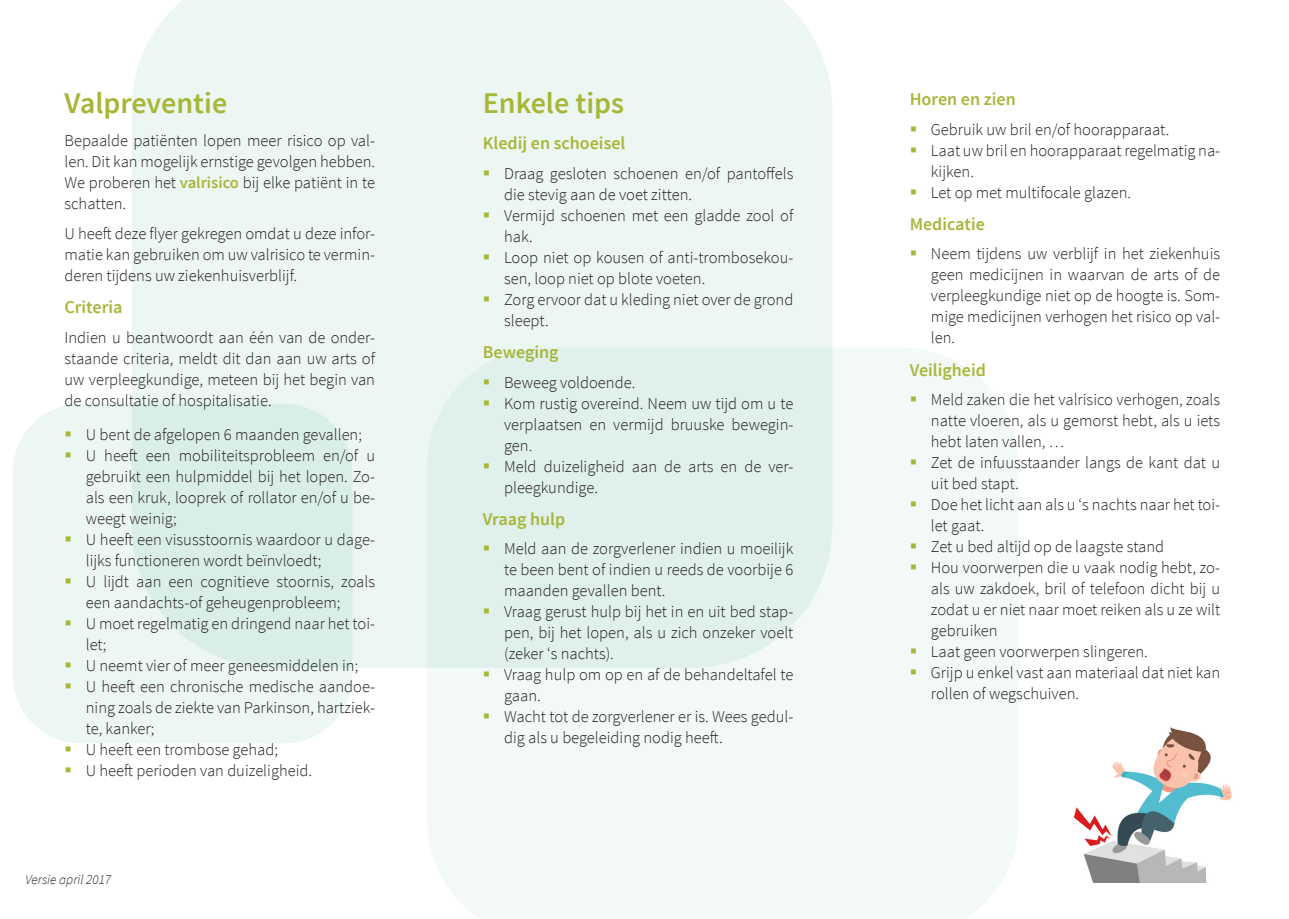
<style>
.page{position:relative;width:1289px;height:919px;background:#fff}
.page>*{position:absolute;margin:0;border:0;box-sizing:border-box;transform-origin:0 0}
.titel{font:600 30px "Source Sans Pro";color:#a8b637}
.ondertitel{font:600 18px "Source Sans Pro";color:#a8b637}
.body{font:300 16.5px/21px "Source Sans Pro";color:#231f20}
.t1{font:italic 300 13.5px "Source Sans Pro";color:#231f20}
.s1{font-weight:600;color:#a8b637}
</style>
<div class="page">
<div style="left:132px;top:0;width:700px;height:667px;background:#ecf6f3"></div>
<svg style="left:13px;top:404px;width:339px;height:339px;background:#e4f2ee"></svg>
<svg style="left:427px;top:347px;width:591px;height:571px;fill:#f2f9f7"></svg>
<img style="left:1074px;top:727px;width:158px;height:154px">
<svg style="left:66px;top:431px;width:5px;height:5px"></svg>
<svg style="left:66px;top:452px;width:5px;height:5px"></svg>
<svg style="left:66px;top:536px;width:5px;height:5px"></svg>
<svg style="left:66px;top:578px;width:5px;height:5px"></svg>
<svg style="left:66px;top:620px;width:5px;height:5px"></svg>
<svg style="left:66px;top:662px;width:5px;height:5px"></svg>
<svg style="left:66px;top:683px;width:5px;height:5px"></svg>
<svg style="left:484px;top:170px;width:5px;height:5px"></svg>
<svg style="left:484px;top:212px;width:5px;height:5px"></svg>
<svg style="left:484px;top:254px;width:5px;height:5px"></svg>
<svg style="left:484px;top:296px;width:5px;height:5px"></svg>
<svg style="left:484px;top:379px;width:5px;height:5px"></svg>
<svg style="left:484px;top:400px;width:5px;height:5px"></svg>
<svg style="left:484px;top:463px;width:5px;height:5px"></svg>
<svg style="left:484px;top:546px;width:5px;height:4px"></svg>
<svg style="left:484px;top:609px;width:5px;height:4px"></svg>
<svg style="left:484px;top:672px;width:5px;height:4px"></svg>
<svg style="left:484px;top:714px;width:5px;height:4px"></svg>
<svg style="left:911px;top:396px;width:4px;height:5px"></svg>
<svg style="left:911px;top:459px;width:4px;height:5px"></svg>
<svg style="left:911px;top:501px;width:4px;height:5px"></svg>
<svg style="left:911px;top:543px;width:4px;height:5px"></svg>
<svg style="left:911px;top:564px;width:4px;height:5px"></svg>
<svg style="left:911px;top:648px;width:4px;height:5px"></svg>
<svg style="left:911px;top:669px;width:4px;height:5px"></svg>
<p class="titel" style="left:64px;top:84px;width:164px">Valpreventie</p>
<p class="body" style="left:64px;top:130px;width:312px">Bepaalde patiënten lopen meer risico op val&shy;len. Dit kan mogelijk ernstige gevolgen hebben.</p>
<p class="body" style="left:64px;top:172px;width:312px">We proberen het <span class="s1">valrisico</span> bij elke patiënt in te schatten.</p>
<p class="body" style="left:64px;top:223px;width:312px;text-align:justify">U heeft deze flyer gekregen omdat u deze infor&shy;matie kan gebruiken om uw valrisico te vermin&shy;deren tijdens uw ziekenhuisverblijf.</p>
<p class="ondertitel" style="left:64px;top:296px;width:60px">Criteria</p>
<p class="body" style="left:64px;top:327px;width:312px;text-align:justify">Indien u beantwoordt aan één van de onder&shy;staande criteria, meldt dit dan aan uw arts of uw verpleegkundige, meteen bij het begin van de consultatie of hospitalisatie.</p>
<p class="body" style="left:86px;top:423px;width:278px">U bent de afgelopen 6 maanden gevallen;</p>
<p class="body" style="left:86px;top:444px;width:291px;text-align:justify">U heeft een mobiliteitsprobleem en/of u gebruikt een hulpmiddel bij het lopen. Zo&shy;als een kruk, looprek of rollator en/of u be&shy;weegt weinig;</p>
<p class="body" style="left:86px;top:528px;width:291px">U heeft een visusstoornis waardoor u dage&shy;lijks functioneren wordt beïnvloedt;</p>
<p class="body" style="left:86px;top:570px;width:291px">U lijdt aan een cognitieve stoornis, zoals een aandachts-of geheugenprobleem;</p>
<p class="body" style="left:86px;top:612px;width:291px">U moet regelmatig en dringend naar het toi&shy;let;</p>
<p class="body" style="left:86px;top:654px;width:274px">U neemt vier of meer geneesmiddelen in;</p>
<p class="body" style="left:86px;top:675px;width:291px;text-align:justify">U heeft een chronische medische aandoe&shy;ning zoals de ziekte van Parkinson, hartziek&shy;te, kanker;</p>
<p class="body" style="left:86px;top:738px;width:194px">U heeft een trombose gehad;</p>
<p class="body" style="left:86px;top:759px;width:228px">U heeft perioden van duizeligheid.</p>
<p class="t1" style="left:26px;top:871px;width:87px">Versie april 2017</p>
<p class="titel" style="left:483px;top:84px;width:143px">Enkele tips</p>
<p class="ondertitel" style="left:483px;top:132px;width:144px">Kledij en schoeisel</p>
<p class="body" style="left:504px;top:163px;width:291px">Draag gesloten schoenen en/of pantoffels die stevig aan de voet zitten.</p>
<p class="body" style="left:504px;top:205px;width:291px">Vermijd schoenen met een gladde zool of hak.</p>
<p class="body" style="left:504px;top:247px;width:291px">Loop niet op kousen of anti-trombosekou&shy;sen, loop niet op blote voeten.</p>
<p class="body" style="left:504px;top:289px;width:291px">Zorg ervoor dat u kleding niet over de grond sleept.</p>
<p class="ondertitel" style="left:483px;top:340px;width:77px">Beweging</p>
<p class="body" style="left:504px;top:371px;width:133px">Beweeg voldoende.</p>
<p class="body" style="left:504px;top:392px;width:291px;text-align:justify">Kom rustig overeind. Neem uw tijd om u te verplaatsen en vermijd bruuske bewegin&shy;gen.</p>
<p class="body" style="left:504px;top:455px;width:291px">Meld duizeligheid aan de arts en de ver&shy;pleegkundige.</p>
<p class="ondertitel" style="left:483px;top:507px;width:84px">Vraag hulp</p>
<p class="body" style="left:504px;top:538px;width:291px;text-align:justify">Meld aan de zorgverlener indien u moeilijk te been bent of indien u reeds de voorbije 6 maanden gevallen bent.</p>
<p class="body" style="left:504px;top:601px;width:291px;text-align:justify">Vraag gerust hulp bij het in en uit bed stap&shy;pen, bij het lopen, als u zich onzeker voelt (zeker ‘s nachts).</p>
<p class="body" style="left:504px;top:664px;width:291px">Vraag hulp om op en af de behandeltafel te gaan.</p>
<p class="body" style="left:504px;top:706px;width:291px">Wacht tot de zorgverlener er is. Wees gedul&shy;dig als u begeleiding nodig heeft.</p>
<p class="ondertitel" style="left:909px;top:88px;width:108px">Horen en zien</p>
<p class="body" style="left:930px;top:119px;width:240px">Gebruik uw bril en/of hoorapparaat.</p>
<p class="body" style="left:930px;top:140px;width:291px">Laat uw bril en hoorapparaat regelmatig na&shy;kijken.</p>
<p class="body" style="left:930px;top:182px;width:202px">Let op met multifocale glazen.</p>
<p class="ondertitel" style="left:909px;top:212px;width:77px">Medicatie</p>
<p class="body" style="left:930px;top:243px;width:291px;text-align:justify">Neem tijdens uw verblijf in het ziekenhuis geen medicijnen in waarvan de arts of de verpleegkundige niet op de hoogte is. Som&shy;mige medicijnen verhogen het risico op val&shy;len.</p>
<p class="ondertitel" style="left:909px;top:358px;width:78px">Veiligheid</p>
<p class="body" style="left:930px;top:389px;width:291px;text-align:justify">Meld zaken die het valrisico verhogen, zoals natte vloeren, als u gemorst hebt, als u iets hebt laten vallen, …</p>
<p class="body" style="left:930px;top:452px;width:291px">Zet de infuusstaander langs de kant dat u uit bed stapt.</p>
<p class="body" style="left:930px;top:494px;width:291px">Doe het licht aan als u ‘s nachts naar het toi&shy;let gaat.</p>
<p class="body" style="left:930px;top:536px;width:235px">Zet u bed altijd op de laagste stand</p>
<p class="body" style="left:930px;top:557px;width:291px;text-align:justify">Hou voorwerpen die u vaak nodig hebt, zo&shy;als uw zakdoek, bril of telefoon dicht bij u zodat u er niet naar moet reiken als u ze wilt gebruiken</p>
<p class="body" style="left:930px;top:641px;width:218px">Laat geen voorwerpen slingeren.</p>
<p class="body" style="left:930px;top:662px;width:291px">Grijp u enkel vast aan materiaal dat niet kan rollen of wegschuiven.</p>
</div>
